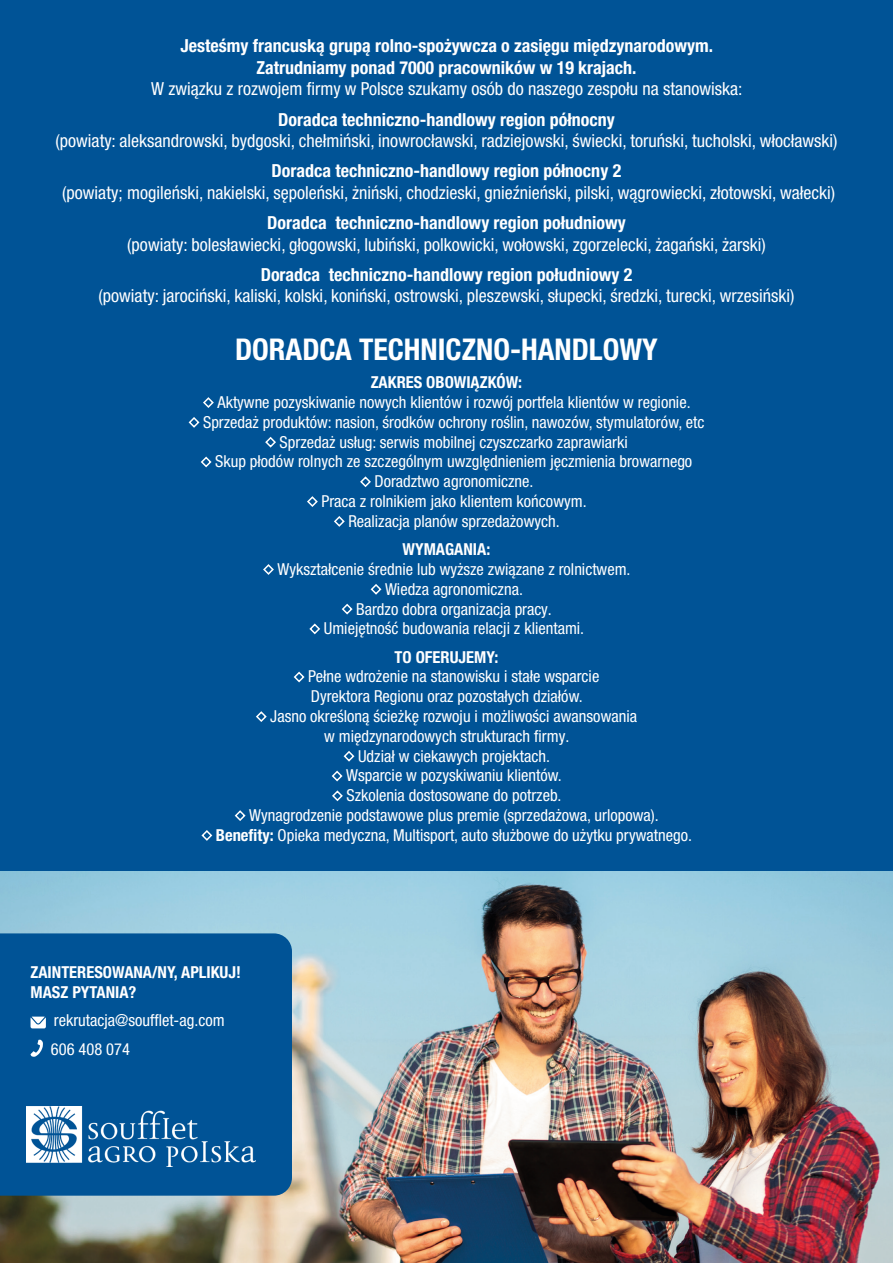
<style>
.page{position:relative;width:893px;height:1263px;background:#fff}
.page>*{position:absolute;margin:0;border:0;box-sizing:border-box;transform-origin:0 0}
.t1{font:700 condensed 30px "Helvetica Neue LT Pro";color:#fff}
.t2{font:condensed 18px/21.6px "Helvetica Neue LT Pro";color:#fff;text-align:center}
.t3{font:700 condensed 18px/21.6px "Helvetica Neue LT Pro";color:#fff;text-align:center}
.t4{font:condensed 16.5px/19.8px "Helvetica Neue LT Pro";color:#fff}
.t5{font:700 condensed 16.5px "Helvetica Neue LT Pro";color:#fff}
.s1{font-weight:400}
.s2{font-weight:700}
</style>
<div class="page">
<div style="left:0;top:0;width:893px;height:885px;background:#005396"></div>
<img style="left:0;top:872px;width:893px;height:391px">
<div style="left:0;top:933px;width:292px;height:263px;background:#005396"></div>
<img style="left:27px;top:1106px;width:229px;height:60px">
<svg style="left:31px;top:1016px;width:15px;height:12px"></svg>
<svg style="left:31px;top:1040px;width:12px;height:17px"></svg>
<svg style="left:203px;top:397px;width:11px;height:11px"></svg>
<svg style="left:188px;top:417px;width:12px;height:11px"></svg>
<svg style="left:265px;top:436px;width:11px;height:12px"></svg>
<svg style="left:200px;top:456px;width:12px;height:12px"></svg>
<svg style="left:360px;top:476px;width:11px;height:12px"></svg>
<svg style="left:307px;top:496px;width:11px;height:11px"></svg>
<svg style="left:334px;top:516px;width:11px;height:11px"></svg>
<svg style="left:263px;top:564px;width:11px;height:11px"></svg>
<svg style="left:370px;top:584px;width:12px;height:11px"></svg>
<svg style="left:341px;top:603px;width:12px;height:12px"></svg>
<svg style="left:309px;top:623px;width:12px;height:12px"></svg>
<svg style="left:293px;top:671px;width:12px;height:12px"></svg>
<svg style="left:256px;top:711px;width:11px;height:11px"></svg>
<svg style="left:343px;top:751px;width:12px;height:11px"></svg>
<svg style="left:331px;top:770px;width:12px;height:12px"></svg>
<svg style="left:332px;top:790px;width:11px;height:12px"></svg>
<svg style="left:234px;top:810px;width:12px;height:11px"></svg>
<svg style="left:201px;top:830px;width:12px;height:11px"></svg>
<p class="t3" style="left:151px;top:35px;width:593px">Jesteśmy francuską grupą rolno-spożywcza o zasięgu międzynarodowym.<br>Zatrudniamy ponad 7000 pracowników w 19 krajach.<br><span class="s1">W związku z rozwojem firmy w Polsce szukamy osób do naszego zespołu na stanowiska:</span></p>
<p class="t2" style="left:55px;top:108px;width:784px"><span class="s2">Doradca techniczno-handlowy region północny<br></span>(powiaty: aleksandrowski, bydgoski, chełmiński, inowrocławski, radziejowski, świecki, toruński, tucholski, włocławski)</p>
<p class="t2" style="left:62px;top:160px;width:775px"><span class="s2">Doradca techniczno-handlowy region północny 2<br></span>(powiaty; mogileński, nakielski, sępoleński, żniński, chodzieski, gnieźnieński, pilski, wągrowiecki, złotowski, wałecki)</p>
<p class="t2" style="left:127px;top:212px;width:640px"><span class="s2">Doradca techniczno-handlowy region południowy<br></span>(powiaty: bolesławiecki, głogowski, lubiński, polkowicki, wołowski, zgorzelecki, żagański, żarski)</p>
<p class="t2" style="left:98px;top:263px;width:698px"><span class="s2">Doradca techniczno-handlowy region południowy 2<br></span>(powiaty: jarociński, kaliski, kolski, koniński, ostrowski, pleszewski, słupecki, średzki, turecki, wrzesiński)</p>
<p class="t1" style="left:235px;top:331px;width:424px">DORADCA TECHNICZNO-HANDLOWY</p>
<p class="t5" style="left:371px;top:372px;width:153px">ZAKRES OBOWIĄZKÓW:</p>
<p class="t4" style="left:217px;top:392px;width:475px">Aktywne pozyskiwanie nowych klientów i rozwój portfela klientów w regionie.</p>
<p class="t4" style="left:203px;top:412px;width:503px">Sprzedaż produktów: nasion, środków ochrony roślin, nawozów, stymulatorów, etc</p>
<p class="t4" style="left:280px;top:432px;width:350px">Sprzedaż usług: serwis mobilnej czyszczarko zaprawiarki</p>
<p class="t4" style="left:215px;top:451px;width:479px">Skup płodów rolnych ze szczególnym uwzględnieniem jęczmienia browarnego</p>
<p class="t4" style="left:375px;top:471px;width:160px">Doradztwo agronomiczne.</p>
<p class="t4" style="left:321px;top:491px;width:267px">Praca z rolnikiem jako klientem końcowym.</p>
<p class="t4" style="left:348px;top:511px;width:213px">Realizacja planów sprzedażowych.</p>
<p class="t5" style="left:403px;top:539px;width:89px">WYMAGANIA:</p>
<p class="t4" style="left:277px;top:559px;width:355px">Wykształcenie średnie lub wyższe związane z rolnictwem.</p>
<p class="t4" style="left:385px;top:579px;width:139px">Wiedza agronomiczna.</p>
<p class="t4" style="left:356px;top:599px;width:197px">Bardzo dobra organizacja pracy.</p>
<p class="t4" style="left:324px;top:618px;width:262px">Umiejętność budowania relacji z klientami.</p>
<p class="t5" style="left:395px;top:647px;width:105px">TO OFERUJEMY:</p>
<p class="t4" style="left:308px;top:666px;width:293px">Pełne wdrożenie na stanowisku i stałe wsparcie<br>Dyrektora Regionu oraz pozostałych działów.</p>
<p class="t4" style="left:324px;top:706px;width:314px;text-indent:-54px">Jasno określoną ścieżkę rozwoju i możliwości awansowania w międzynarodowych strukturach firmy.</p>
<p class="t4" style="left:358px;top:746px;width:193px">Udział w ciekawych projektach.</p>
<p class="t4" style="left:346px;top:765px;width:217px">Wsparcie w pozyskiwaniu klientów.</p>
<p class="t4" style="left:346px;top:785px;width:217px">Szkolenia dostosowane do potrzeb.</p>
<p class="t4" style="left:249px;top:805px;width:411px">Wynagrodzenie podstawowe plus premie (sprzedażowa, urlopowa).</p>
<p class="t4" style="left:216px;top:825px;width:478px"><span class="s2">Benefity:</span> Opieka medyczna, Multisport, auto służbowe do użytku prywatnego.</p>
<p class="t5" style="left:31px;top:962px;width:212px">ZAINTERESOWANA/NY, APLIKUJ!</p>
<p class="t5" style="left:31px;top:982px;width:108px">MASZ PYTANIA?</p>
<p class="t4" style="left:54px;top:1010px;width:172px">rekrutacja@soufflet-ag.com</p>
<p class="t4" style="left:51px;top:1039px;width:81px">606 408 074</p>
</div>
